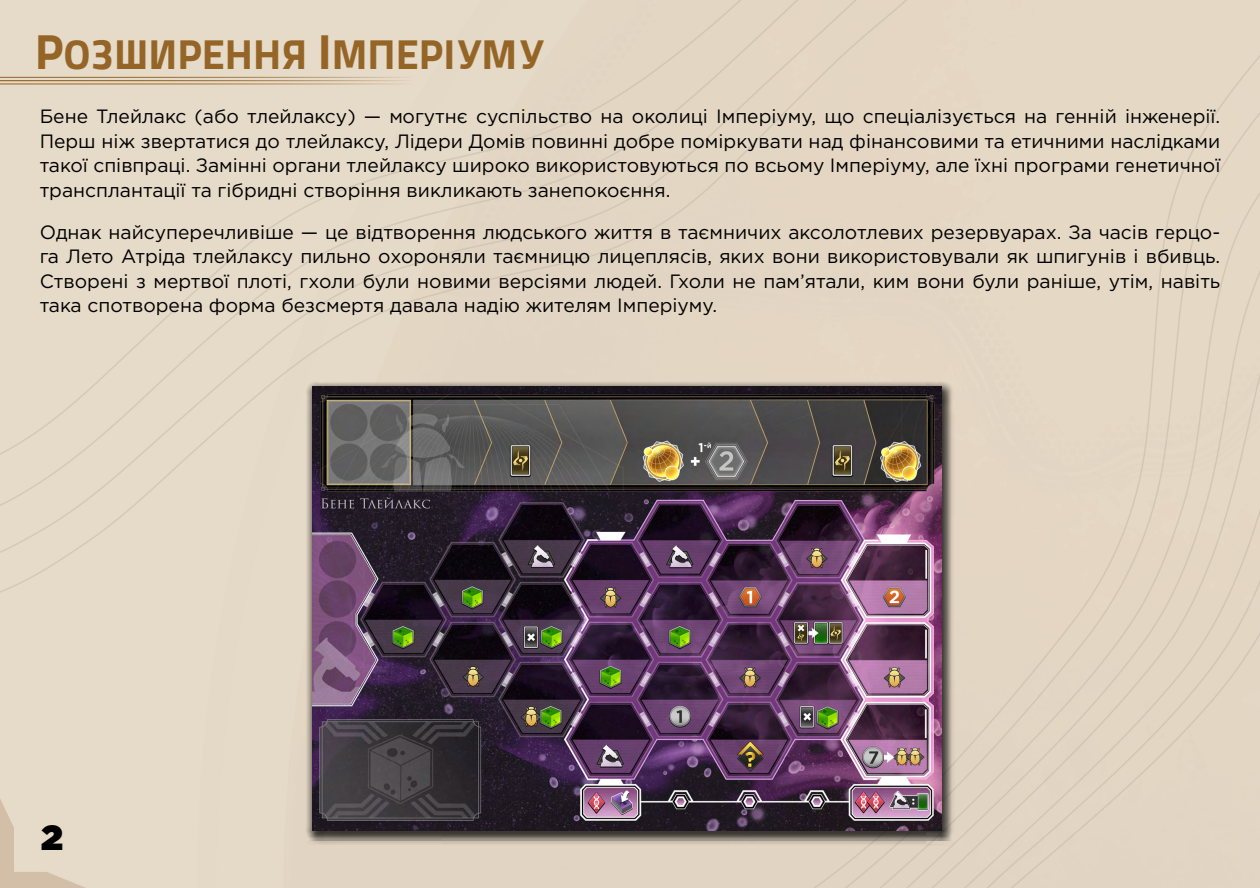
<style>
.page{position:relative;width:1260px;height:888px;background:#e5d8c5}
.page>*{position:absolute;margin:0;border:0;box-sizing:border-box;transform-origin:0 0}
.t1{font:41.65px "Titillium Web UA SC850";color:#946527}
.t2{font:900 35px "Gotham";color:#000}
.t3{font:19.25px/24.5px "Gotham Pro";color:#000;text-align:justify}
.s1{font-size:49px}
</style>
<div class="page">
<hr style="left:0;top:84px;width:414px;height:1px;background:#946527">
<hr style="left:0;top:77px;width:414px;height:1px;background:#946527">
<hr style="left:0;top:80px;width:414px;height:1px;background:#946527">
<div style="left:305px;top:381px;width:650px;height:464px;background:#000;opacity:.75"></div>
<img style="left:313px;top:387px;width:629px;height:444px">
<h1 class="t1" style="left:35px;top:23px;width:510px"><span class="s1">Р</span>озширення <span class="s1">І</span>мперіуму</h1>
<p class="t3" style="left:40px;top:104px;width:1182px">Бене Тлейлакс (або тлейлаксу) — могутнє суспільство на околиці Імперіуму, що спеціалізується на генній інженерії.<br>Перш ніж звертатися до тлейлаксу, Лідери Домів повинні добре поміркувати над фінансовими та етичними наслідками такої співпраці. Замінні органи тлейлаксу широко використовуються по всьому Імперіуму, але їхні програми генетичної трансплантації та гібридні створіння викликають занепокоєння.</p>
<p class="t3" style="left:40px;top:219px;width:1182px">Однак найсуперечливіше — це відтворення людського життя в таємничих аксолотлевих резервуарах. За часів герцо&shy;га Лето Атріда тлейлаксу пильно охороняли таємницю лицеплясів, яких вони використовували як шпигунів і вбивць.<br>Створені з мертвої плоті, гхоли були новими версіями людей. Гхоли не пам’ятали, ким вони були раніше, утім, навіть така спотворена форма безсмертя давала надію жителям Імперіуму.</p>
<h2 class="t2" style="left:41px;top:812px;width:23px">2</h2>
</div>
